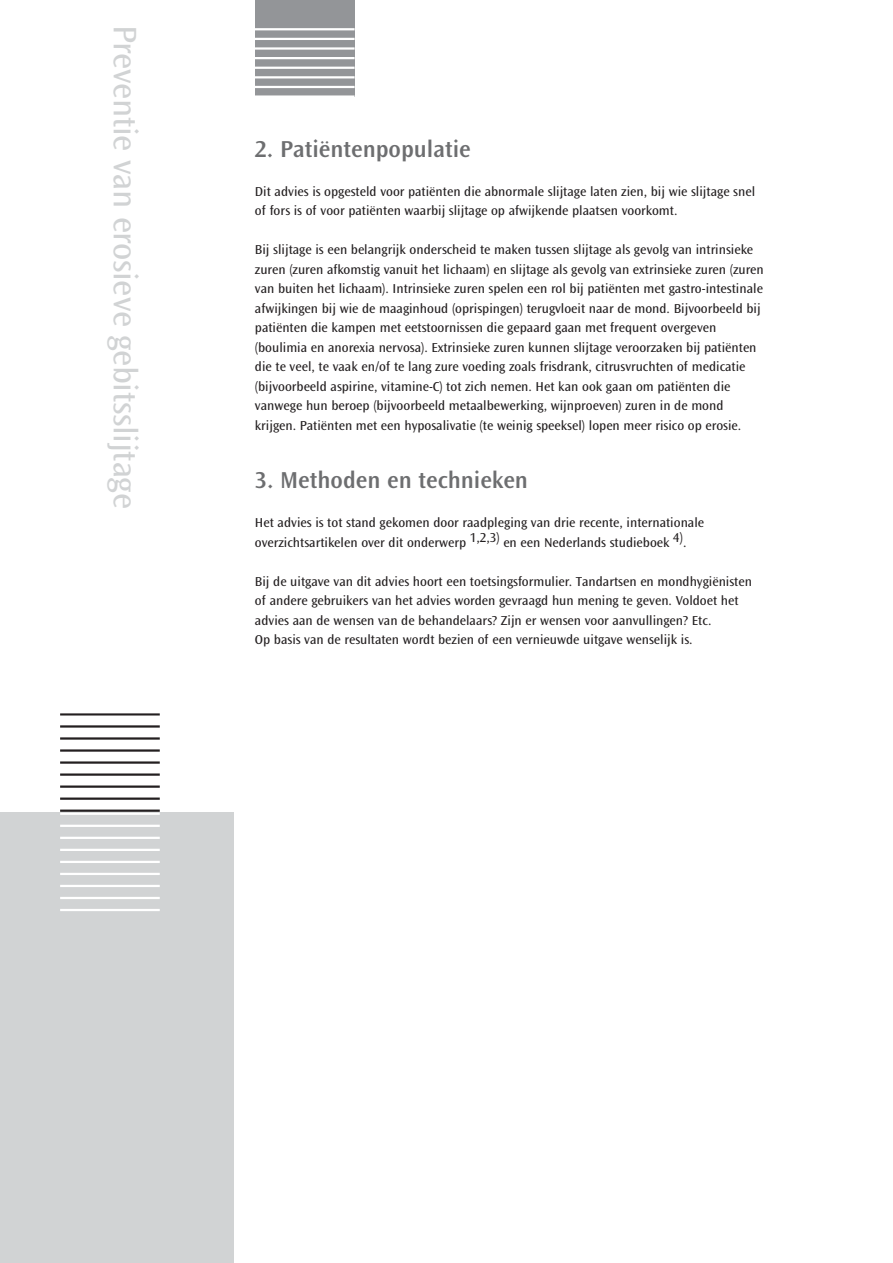
<style>
.page{position:relative;width:893px;height:1263px;background:#fff}
.page>*{position:absolute;margin:0;border:0;box-sizing:border-box;transform-origin:0 0}
.t1{font:33.9px "Ocean Sans MM 403 475";letter-spacing:-.01em;color:#d1d3d4}
.t2{font:24px "Ocean Sans MM 512 475";color:#6d6e70}
.t3{font:13.5px/19.5px "Ocean Sans MM 403 475";color:#231f20}
</style>
<div class="page">
<div style="left:0;top:812px;width:234px;height:451px;background:#d1d3d4"></div>
<hr style="left:60px;top:813px;width:100px;height:2px;background:#fff">
<hr style="left:60px;top:825px;width:100px;height:2px;background:#fff">
<hr style="left:60px;top:837px;width:100px;height:2px;background:#fff">
<hr style="left:60px;top:849px;width:100px;height:2px;background:#fff">
<hr style="left:60px;top:861px;width:100px;height:2px;background:#fff">
<hr style="left:60px;top:873px;width:100px;height:2px;background:#fff">
<hr style="left:60px;top:885px;width:100px;height:2px;background:#fff">
<hr style="left:60px;top:897px;width:100px;height:2px;background:#fff">
<hr style="left:60px;top:909px;width:100px;height:2px;background:#fff">
<hr style="left:60px;top:713px;width:100px;height:2px;background:#231f20">
<hr style="left:60px;top:725px;width:100px;height:3px;background:#231f20">
<hr style="left:60px;top:737px;width:100px;height:3px;background:#231f20">
<hr style="left:60px;top:749px;width:100px;height:3px;background:#231f20">
<hr style="left:60px;top:761px;width:100px;height:3px;background:#231f20">
<hr style="left:60px;top:773px;width:100px;height:3px;background:#231f20">
<hr style="left:60px;top:785px;width:100px;height:3px;background:#231f20">
<hr style="left:60px;top:797px;width:100px;height:3px;background:#231f20">
<hr style="left:60px;top:809px;width:100px;height:3px;background:#231f20">
<div style="left:255px;top:1px;width:100px;height:96px;background:#939598"></div>
<hr style="left:255px;top:28px;width:100px;height:2px;background:#fff">
<hr style="left:255px;top:38px;width:100px;height:2px;background:#fff">
<hr style="left:255px;top:47px;width:100px;height:3px;background:#fff">
<hr style="left:255px;top:57px;width:100px;height:2px;background:#fff">
<hr style="left:255px;top:67px;width:100px;height:2px;background:#fff">
<hr style="left:255px;top:76px;width:100px;height:2px;background:#fff">
<hr style="left:255px;top:86px;width:100px;height:2px;background:#fff">
<hr style="left:255px;top:95px;width:100px;height:3px;background:#fff">
<h1 class="t1" style="left:139px;top:25px;width:485px;rotate:90deg">Preventie van erosieve gebitsslijtage</h1>
<h2 class="t2" style="left:255px;top:139px;width:217px">2. Patiëntenpopulatie</h2>
<p class="t3" style="left:255px;top:182px;width:502px">Dit advies is opgesteld voor patiënten die abnormale slijtage laten zien, bij wie slijtage snel of fors is of voor patiënten waarbij slijtage op afwijkende plaatsen voorkomt.</p>
<p class="t3" style="left:255px;top:241px;width:510px">Bij slijtage is een belangrijk onderscheid te maken tussen slijtage als gevolg van intrinsieke zuren (zuren afkomstig vanuit het lichaam) en slijtage als gevolg van extrinsieke zuren (zuren van buiten het lichaam). Intrinsieke zuren spelen een rol bij patiënten met gastro-intestinale afwijkingen bij wie de maaginhoud (oprispingen) terugvloeit naar de mond. Bijvoorbeeld bij patiënten die kampen met eetstoornissen die gepaard gaan met frequent overgeven (boulimia en anorexia nervosa). Extrinsieke zuren kunnen slijtage veroorzaken bij patiënten die te veel, te vaak en/of te lang zure voeding zoals frisdrank, citrusvruchten of medicatie (bijvoorbeeld aspirine, vitamine-C) tot zich nemen. Het kan ook gaan om patiënten die vanwege hun beroep (bijvoorbeeld metaalbewerking, wijnproeven) zuren in de mond krijgen. Patiënten met een hyposalivatie (te weinig speeksel) lopen meer risico op erosie.</p>
<h2 class="t2" style="left:255px;top:470px;width:275px">3. Methoden en technieken</h2>
<p class="t3" style="left:255px;top:514px;width:451px">Het advies is tot stand gekomen door raadpleging van drie recente, internationale overzichtsartikelen over dit onderwerp 1,2,3) en een Nederlands studieboek 4).</p>
<p class="t3" style="left:255px;top:572px;width:499px">Bij de uitgave van dit advies hoort een toetsingsformulier. Tandartsen en mondhygiënisten of andere gebruikers van het advies worden gevraagd hun mening te geven. Voldoet het advies aan de wensen van de behandelaars? Zijn er wensen voor aanvullingen? Etc.<br>Op basis van de resultaten wordt bezien of een vernieuwde uitgave wenselijk is.</p>
</div>
